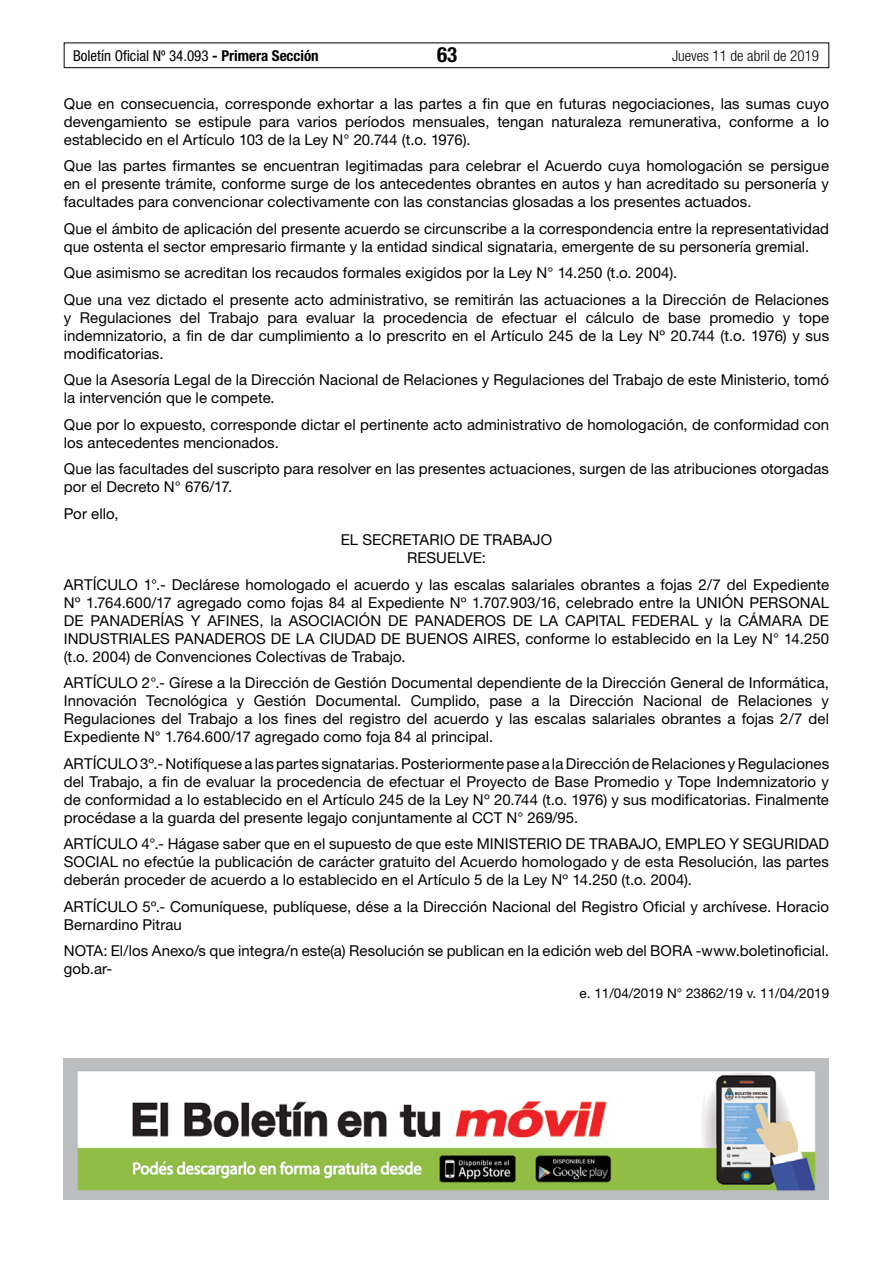
<style>
.page{position:relative;width:893px;height:1263px;background:#fff}
.page>*{position:absolute;margin:0;border:0;box-sizing:border-box;transform-origin:0 0}
.t1{font:700 condensed 21px "Helvetica Neue LT Std";color:#000}
.t2{font:15px/18px "Helvetica Neue LT Std";letter-spacing:.005em;color:#000;text-align:justify}
.t3{font:condensed 15px "Helvetica Neue LT Std";color:#000}
.t4{font:300 condensed 15px "Helvetica Neue LT Std";color:#000}
.t5{font:13.5px "Helvetica Neue LT Std";color:#000}
.s1{font-weight:700}
</style>
<div class="page">
<div style="left:64px;top:43px;width:765px;height:25px;border:1px solid #000"></div>
<img style="left:64px;top:1058px;width:765px;height:141px">
<p class="t3" style="left:73px;top:47px;width:247px">Boletín Oficial Nº 34.093 <span class="s1">- Primera Sección</span></p>
<h1 class="t1" style="left:437px;top:42px;width:22px">63</h1>
<p class="t4" style="left:672px;top:47px;width:148px">Jueves 11 de abril de 2019</p>
<p class="t2" style="left:64px;top:94px;width:767px">Que en consecuencia, corresponde exhortar a las partes a fin que en futuras negociaciones, las sumas cuyo devengamiento se estipule para varios períodos mensuales, tengan naturaleza remunerativa, conforme a lo establecido en el Artículo 103 de la Ley N° 20.744 (t.o. 1976).</p>
<p class="t2" style="left:64px;top:156px;width:767px">Que las partes firmantes se encuentran legitimadas para celebrar el Acuerdo cuya homologación se persigue en el presente trámite, conforme surge de los antecedentes obrantes en autos y han acreditado su personería y facultades para convencionar colectivamente con las constancias glosadas a los presentes actuados.</p>
<p class="t2" style="left:64px;top:219px;width:767px">Que el ámbito de aplicación del presente acuerdo se circunscribe a la correspondencia entre la representatividad que ostenta el sector empresario firmante y la entidad sindical signataria, emergente de su personería gremial.</p>
<p class="t2" style="left:64px;top:259px;width:767px;line-height:26.5px">Que asimismo se acreditan los recaudos formales exigidos por la Ley N° 14.250 (t.o. 2004).<br>Que una vez dictado el presente acto administrativo, se remitirán las actuaciones a la Dirección de Relaciones</p>
<p class="t2" style="left:64px;top:308px;width:767px">y Regulaciones del Trabajo para evaluar la procedencia de efectuar el cálculo de base promedio y tope indemnizatorio, a fin de dar cumplimiento a lo prescrito en el Artículo 245 de la Ley Nº 20.744 (t.o. 1976) y sus modificatorias.</p>
<p class="t2" style="left:64px;top:370px;width:767px">Que la Asesoría Legal de la Dirección Nacional de Relaciones y Regulaciones del Trabajo de este Ministerio, tomó la intervención que le compete.</p>
<p class="t2" style="left:64px;top:415px;width:767px">Que por lo expuesto, corresponde dictar el pertinente acto administrativo de homologación, de conformidad con los antecedentes mencionados.</p>
<p class="t2" style="left:64px;top:460px;width:767px">Que las facultades del suscripto para resolver en las presentes actuaciones, surgen de las atribuciones otorgadas por el Decreto N° 676/17.</p>
<p class="t2" style="left:64px;top:504px;width:56px">Por ello,</p>
<p class="t2" style="left:341px;top:531px;width:213px;text-align:center">EL SECRETARIO DE TRABAJO<br>RESUELVE:</p>
<p class="t2" style="left:64px;top:575px;width:767px">ARTÍCULO 1°.- Declárese homologado el acuerdo y las escalas salariales obrantes a fojas 2/7 del Expediente Nº 1.764.600/17 agregado como fojas 84 al Expediente Nº 1.707.903/16, celebrado entre la UNIÓN PERSONAL DE PANADERÍAS Y AFINES, la ASOCIACIÓN DE PANADEROS DE LA CAPITAL FEDERAL y la CÁMARA DE INDUSTRIALES PANADEROS DE LA CIUDAD DE BUENOS AIRES, conforme lo establecido en la Ley N° 14.250 (t.o. 2004) de Convenciones Colectivas de Trabajo.</p>
<p class="t2" style="left:64px;top:674px;width:767px">ARTÍCULO 2°.- Gírese a la Dirección de Gestión Documental dependiente de la Dirección General de Informática, Innovación Tecnológica y Gestión Documental. Cumplido, pase a la Dirección Nacional de Relaciones y Regulaciones del Trabajo a los fines del registro del acuerdo y las escalas salariales obrantes a fojas 2/7 del Expediente N° 1.764.600/17 agregado como foja 84 al principal.</p>
<p class="t2" style="left:64px;top:754px;width:767px">ARTÍCULO 3º.- Notifíquese a las partes signatarias. Posteriormente pase a la Dirección de Relaciones y Regulaciones del Trabajo, a fin de evaluar la procedencia de efectuar el Proyecto de Base Promedio y Tope Indemnizatorio y de conformidad a lo establecido en el Artículo 245 de la Ley Nº 20.744 (t.o. 1976) y sus modificatorias. Finalmente procédase a la guarda del presente legajo conjuntamente al CCT N° 269/95.</p>
<p class="t2" style="left:64px;top:835px;width:767px">ARTÍCULO 4°.- Hágase saber que en el supuesto de que este MINISTERIO DE TRABAJO, EMPLEO Y SEGURIDAD SOCIAL no efectúe la publicación de carácter gratuito del Acuerdo homologado y de esta Resolución, las partes deberán proceder de acuerdo a lo establecido en el Artículo 5 de la Ley Nº 14.250 (t.o. 2004).</p>
<p class="t2" style="left:64px;top:897px;width:767px">ARTÍCULO 5º.- Comuníquese, publíquese, dése a la Dirección Nacional del Registro Oficial y archívese. Horacio<br>Bernardino Pitrau</p>
<p class="t2" style="left:64px;top:942px;width:767px">NOTA: El/los Anexo/s que integra/n este(a) Resolución se publican en la edición web del BORA -www.boletinoficial. gob.ar-</p>
<p class="t5" style="left:580px;top:985px;width:251px">e. 11/04/2019 N° 23862/19 v. 11/04/2019</p>
</div>
